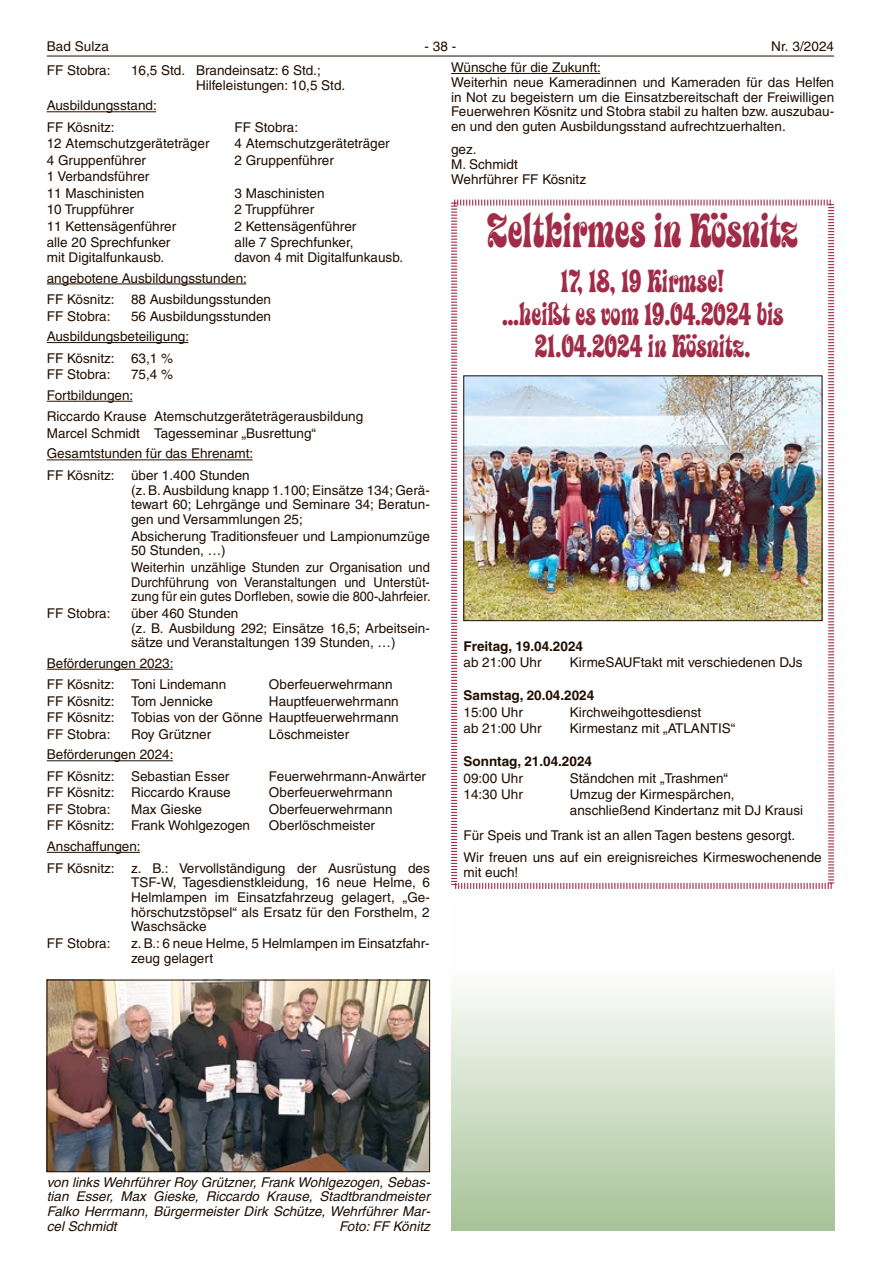
<style>
.page{position:relative;width:881px;height:1263px;background:#fff}
.page>*{position:absolute;margin:0;border:0;box-sizing:border-box;transform-origin:0 0}
.t1{font:45px "Ziggy ITC";color:#a12c47}
.t2{font:30px/32.7px "Ziggy ITC";color:#a12c47;text-align:center}
.t3{font:13.5px/14.7px "Helvetica LT";color:#200e00}
.t4{font:italic 13.5px/14.7px "Helvetica LT";color:#200e00;text-align:justify}
.t5{font:13.5px/14.7px "Helvetica LT";color:#200e00;text-align:justify;scale:.95 1}
.t6{font:700 13.5px "Helvetica LT";color:#200e00}
</style>
<div class="page">
<hr style="left:47px;top:56px;width:786px;height:1px;background:#200e00">
<hr style="left:451px;top:73px;width:149px;height:1px;background:#200e00">
<img style="left:451px;top:199px;width:384px;height:690px">
<div style="left:451px;top:905px;width:382px;height:326px;background:linear-gradient(to bottom,#fff,#a9c59a)"></div>
<hr style="left:47px;top:111px;width:109px;height:1px;background:#200e00">
<hr style="left:47px;top:284px;width:199px;height:1px;background:#200e00">
<hr style="left:47px;top:342px;width:141px;height:1px;background:#200e00">
<hr style="left:47px;top:401px;width:86px;height:1px;background:#200e00">
<hr style="left:47px;top:459px;width:205px;height:1px;background:#200e00">
<hr style="left:47px;top:669px;width:126px;height:1px;background:#200e00">
<hr style="left:47px;top:760px;width:126px;height:1px;background:#200e00">
<hr style="left:47px;top:852px;width:93px;height:1px;background:#200e00">
<img style="left:49px;top:982px;width:378px;height:188px">
<div style="left:47px;top:980px;width:382px;height:192px;border:1px solid #200e00"></div>
<p class="t3" style="left:47px;top:39px;width:64px">Bad Sulza</p>
<p class="t3" style="left:424px;top:39px;width:33px">- 38 -</p>
<p class="t3" style="left:770px;top:39px;width:64px">Nr. 3/2024</p>
<p class="t3" style="left:451px;top:60px;width:384px">Wünsche für die Zukunft:<br>Weiterhin neue Kameradinnen und Kameraden für das Helfen in Not zu begeistern um die Einsatzbereitschaft der Freiwilligen Feuerwehren Kösnitz und Stobra stabil zu halten bzw. auszubau&shy;en und den guten Ausbildungsstand aufrechtzuerhalten.</p>
<p class="t3" style="left:451px;top:142px;width:136px">gez.<br>M. Schmidt<br>Wehrführer FF Kösnitz</p>
<h1 class="t1" style="left:487px;top:202px;width:311px">Zeltkirmes in Kösnitz</h1>
<h2 class="t2" style="left:502px;top:265px;width:283px">17, 18, 19 Kirmse!<br>…heißt es vom 19.04.2024 bis<br>21.04.2024 in Kösnitz.</h2>
<p class="t3" style="left:47px;top:63px;width:65px">FF Stobra:</p>
<p class="t3" style="left:196px;top:63px;width:150px;text-indent:-65px">16,5 Std. Brandeinsatz: 6 Std.;<br>Hilfeleistungen: 10,5 Std.</p>
<p class="t3" style="left:47px;top:95px;width:111px;line-height:21.6px">Ausbildungsstand:<br>FF Kösnitz:</p>
<p class="t3" style="left:234px;top:120px;width:65px">FF Stobra:</p>
<p class="t3" style="left:47px;top:136px;width:164px">12 Atemschutzgeräteträger</p>
<p class="t3" style="left:234px;top:136px;width:157px">4 Atemschutzgeräteträger</p>
<p class="t3" style="left:47px;top:153px;width:101px">4 Gruppenführer</p>
<p class="t3" style="left:234px;top:153px;width:101px">2 Gruppenführer</p>
<p class="t3" style="left:47px;top:168px;width:104px;line-height:16.5px">1 Verbandsführer<br>11 Maschinisten</p>
<p class="t3" style="left:234px;top:186px;width:92px">3 Maschinisten</p>
<p class="t3" style="left:47px;top:202px;width:89px">10 Truppführer</p>
<p class="t3" style="left:234px;top:202px;width:81px">2 Truppführer</p>
<p class="t3" style="left:47px;top:219px;width:131px">11 Kettensägenführer</p>
<p class="t3" style="left:234px;top:219px;width:123px">2 Kettensägenführer</p>
<p class="t3" style="left:47px;top:235px;width:125px">alle 20 Sprechfunker mit Digitalfunkausb.</p>
<p class="t3" style="left:234px;top:235px;width:170px">alle 7 Sprechfunker,<br>davon 4 mit Digitalfunkausb.</p>
<p class="t3" style="left:47px;top:267px;width:226px;line-height:21.6px">angebotene Ausbildungsstunden:<br>FF Kösnitz: 88 Ausbildungsstunden</p>
<p class="t3" style="left:47px;top:308px;width:65px">FF Stobra:</p>
<p class="t3" style="left:47px;top:305px;width:226px;line-height:21.1px;text-indent:84px">56 Ausbildungsstunden<br>Ausbildungsbeteiligung:<br>FF Kösnitz: 63,1 %</p>
<p class="t3" style="left:47px;top:367px;width:65px">FF Stobra:</p>
<p class="t3" style="left:47px;top:364px;width:318px;line-height:21.1px;text-indent:84px">75,4 %<br>Fortbildungen:<br>Riccardo Krause Atemschutzgeräteträgerausbildung</p>
<p class="t3" style="left:47px;top:422px;width:271px;line-height:21.1px">Marcel Schmidt Tagesseminar „Busrettung“<br>Gesamtstunden für das Ehrenamt:<br>FF Kösnitz: über 1.400 Stunden</p>
<p class="t3" style="left:131px;top:483px;width:300px;text-align:justify">(z. B. Ausbildung knapp 1.100; Einsätze 134; Gerä&shy;tewart 60; Lehrgänge und Seminare 34; Beratun&shy;gen und Versammlungen 25;</p>
<p class="t3" style="left:131px;top:528px;width:300px">Absicherung Traditionsfeuer und Lampionumzüge<br>50 Stunden, …)</p>
<p class="t5" style="left:131px;top:560px;width:317px">Weiterhin unzählige Stunden zur Organisation und Durchführung von Veranstaltungen und Unterstüt&shy;zung für ein gutes Dorfleben, sowie die 800-Jahrfeier.</p>
<p class="t3" style="left:47px;top:606px;width:65px">FF Stobra:</p>
<p class="t3" style="left:131px;top:606px;width:300px">über 460 Stunden<br>(z. B. Ausbildung 292; Einsätze 16,5; Arbeitsein&shy;sätze und Veranstaltungen 139 Stunden, …)</p>
<p class="t3" style="left:47px;top:652px;width:181px;line-height:21.6px">Beförderungen 2023:<br>FF Kösnitz: Toni Lindemann</p>
<p class="t6" style="left:463px;top:638px;width:121px">Freitag, 19.04.2024</p>
<p class="t3" style="left:463px;top:655px;width:80px">ab 21:00 Uhr</p>
<p class="t3" style="left:569px;top:655px;width:234px">KirmeSAUFtakt mit verschiedenen DJs</p>
<p class="t6" style="left:463px;top:687px;width:132px">Samstag, 20.04.2024</p>
<p class="t3" style="left:463px;top:705px;width:61px">15:00 Uhr</p>
<p class="t3" style="left:569px;top:705px;width:133px">Kirchweihgottesdienst</p>
<p class="t3" style="left:463px;top:721px;width:80px">ab 21:00 Uhr</p>
<p class="t3" style="left:569px;top:721px;width:167px">Kirmestanz mit „ATLANTIS“</p>
<p class="t6" style="left:463px;top:753px;width:130px">Sonntag, 21.04.2024</p>
<p class="t3" style="left:463px;top:770px;width:61px">09:00 Uhr</p>
<p class="t3" style="left:569px;top:770px;width:160px">Ständchen mit „Trashmen“</p>
<p class="t3" style="left:463px;top:787px;width:61px">14:30 Uhr</p>
<p class="t3" style="left:569px;top:786px;width:234px;line-height:16.5px">Umzug der Kirmespärchen, anschließend Kindertanz mit DJ Krausi</p>
<p class="t3" style="left:463px;top:825px;width:359px;line-height:21.5px">Für Speis und Trank ist an allen Tagen bestens gesorgt.<br>Wir freuen uns auf ein ereignisreiches Kirmeswochenende</p>
<p class="t3" style="left:463px;top:864px;width:56px">mit euch!</p>
<p class="t3" style="left:269px;top:677px;width:125px">Oberfeuerwehrmann</p>
<p class="t3" style="left:47px;top:693px;width:353px;line-height:16.5px;text-align:justify;text-indent:222px">Hauptfeuerwehrmann FF Kösnitz: Tobias von der Gönne Hauptfeuerwehrmann FF Stobra:</p>
<p class="t3" style="left:47px;top:694px;width:168px">FF Kösnitz: Tom Jennicke</p>
<p class="t3" style="left:131px;top:727px;width:82px">Roy Grützner</p>
<p class="t3" style="left:269px;top:727px;width:82px">Löschmeister</p>
<p class="t3" style="left:47px;top:744px;width:184px;line-height:21.6px">Beförderungen 2024:<br>FF Kösnitz: Sebastian Esser</p>
<p class="t3" style="left:269px;top:769px;width:158px">Feuerwehrmann-Anwärter</p>
<p class="t3" style="left:47px;top:785px;width:185px">FF Kösnitz: Riccardo Krause</p>
<p class="t3" style="left:269px;top:785px;width:125px">Oberfeuerwehrmann</p>
<p class="t3" style="left:47px;top:802px;width:65px">FF Stobra:</p>
<p class="t3" style="left:131px;top:802px;width:72px">Max Gieske</p>
<p class="t3" style="left:269px;top:802px;width:125px">Oberfeuerwehrmann</p>
<p class="t3" style="left:47px;top:818px;width:205px">FF Kösnitz: Frank Wohlgezogen</p>
<p class="t3" style="left:269px;top:818px;width:107px">Oberlöschmeister</p>
<p class="t3" style="left:47px;top:835px;width:384px;line-height:21.6px">Anschaffungen:<br>FF Kösnitz: z. B.: Vervollständigung der Ausrüstung des</p>
<p class="t3" style="left:131px;top:875px;width:300px;text-align:justify">TSF-W, Tagesdienstkleidung, 16 neue Helme, 6<br>Helmlampen im Einsatzfahrzeug gelagert, „Ge&shy;hörschutzstöpsel“ als Ersatz für den Forsthelm, 2<br>Waschsäcke</p>
<p class="t3" style="left:47px;top:936px;width:65px">FF Stobra:</p>
<p class="t3" style="left:131px;top:936px;width:300px">z. B.: 6 neue Helme, 5 Helmlampen im Einsatzfahr&shy;zeug gelagert</p>
<p class="t4" style="left:47px;top:1174px;width:385px">von links Wehrführer Roy Grützner, Frank Wohlgezogen, Sebas&shy;tian Esser, Max Gieske, Riccardo Krause, Stadtbrandmeister Falko Herrmann, Bürgermeister Dirk Schütze, Wehrführer Mar&shy;cel Schmidt</p>
<p class="t4" style="left:339px;top:1219px;width:92px">Foto: FF Könitz</p>
</div>
